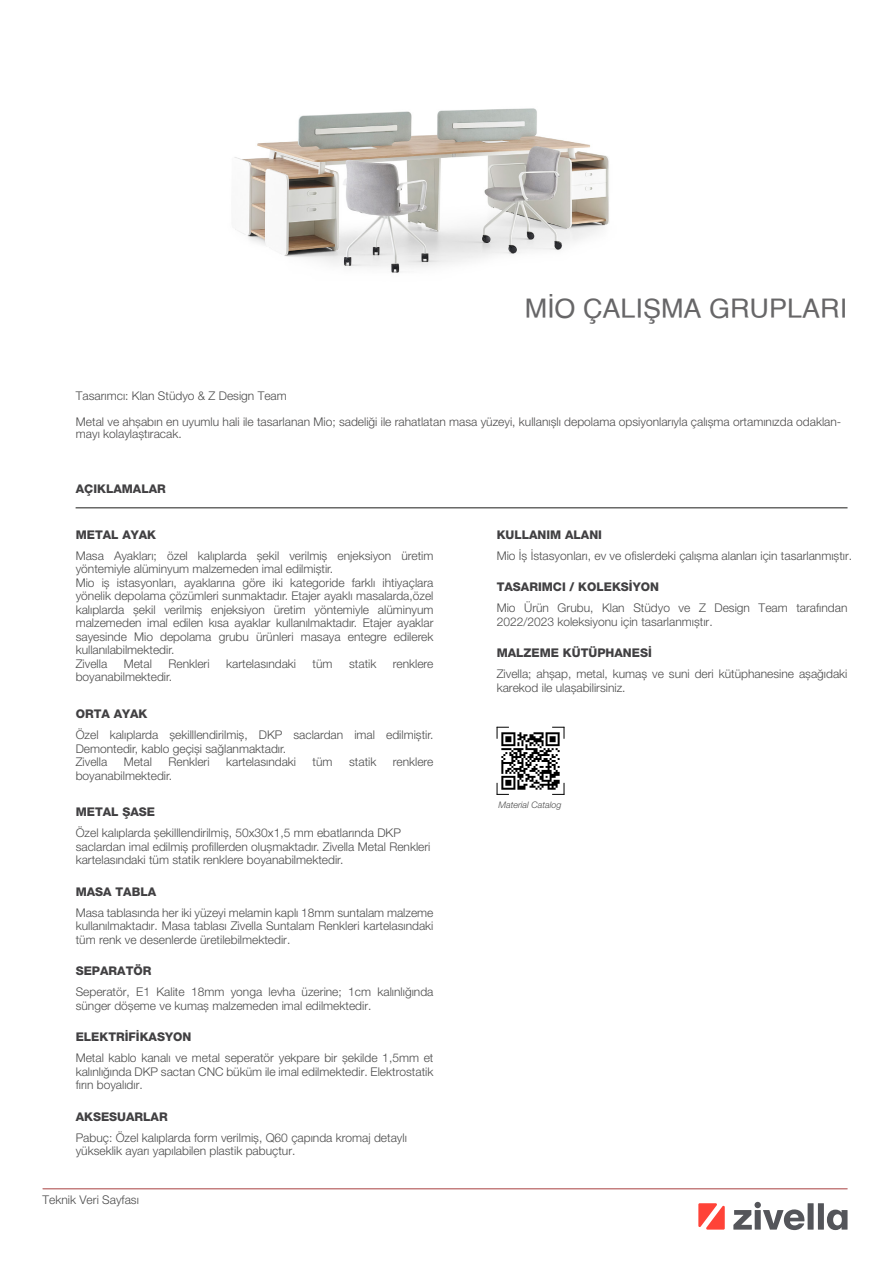
<style>
.page{position:relative;width:893px;height:1263px;background:#fff}
.page>*{position:absolute;margin:0;border:0;box-sizing:border-box;transform-origin:0 0}
.t1{font:27px "Helvetica";color:#414042}
.t2{font:300 12px/13.5px "Helvetica Neue LT Pro";color:#4c4c4c}
.t3{font:300 12px/12.8px "Helvetica Neue LT Pro";color:#4d4c4c}
.t4{font:800 12px "Helvetica Neue LT Pro";color:#414042}
.t5{font:italic 300 9px "Helvetica Neue LT Pro";color:#4c4c4c}
</style>
<div class="page">
<img style="left:234px;top:108px;width:376px;height:165px">
<hr style="left:43px;top:1188px;width:804px;height:1px;background:#b25050">
<hr style="left:76px;top:508px;width:771px;height:1px;background:#1d1d1b">
<img style="left:501px;top:732px;width:59px;height:58px">
<svg style="left:497px;top:783px;width:12px;height:12px"></svg>
<svg style="left:552px;top:783px;width:13px;height:12px"></svg>
<svg style="left:552px;top:727px;width:13px;height:12px"></svg>
<svg style="left:497px;top:727px;width:12px;height:12px"></svg>
<svg style="left:733px;top:1210px;width:19px;height:19px"></svg>
<div style="left:755px;top:1210px;width:6px;height:19px;background:#54555a"></div>
<div style="left:754px;top:1202px;width:7px;height:6px;background:#54555a;border-radius:50%"></div>
<svg style="left:763px;top:1209px;width:42px;height:21px"></svg>
<div style="left:808px;top:1203px;width:6px;height:26px;background:#54555a"></div>
<div style="left:818px;top:1203px;width:6px;height:26px;background:#54555a"></div>
<svg style="left:827px;top:1209px;width:20px;height:21px"></svg>
<svg style="left:698px;top:1203px;width:27px;height:26px"></svg>
<h1 class="t1" style="left:525px;top:288px;width:324px">MİO ÇALIŞMA GRUPLARI</h1>
<p class="t2" style="left:76px;top:389px;width:212px">Tasarımcı: Klan Stüdyo &amp; Z Design Team</p>
<p class="t3" style="left:76px;top:415px;width:767px">Metal ve ahșabın en uyumlu hali ile tasarlanan Mio; sadeliği ile rahatlatan masa yüzeyi, kullanıșlı depolama opsiyonlarıyla çalıșma ortamınızda odaklan&shy;mayı kolaylaștıracak.</p>
<p class="t4" style="left:76px;top:482px;width:92px">AÇIKLAMALAR</p>
<p class="t4" style="left:76px;top:527px;width:82px">METAL AYAK</p>
<p class="t2" style="left:76px;top:549px;width:359px">Masa Ayakları; özel kalıplarda șekil verilmiș enjeksiyon üretim yöntemiyle alüminyum malzemeden imal edilmiștir.<br>Mio iș istasyonları, ayaklarına göre iki kategoride farklı ihtiyaçlara yönelik depolama çözümleri sunmaktadır. Etajer ayaklı masalarda,özel kalıplarda șekil verilmiș enjeksiyon üretim yöntemiyle alüminyum malzemeden imal edilen kısa ayaklar kullanılmaktadır. Etajer ayaklar sayesinde Mio depolama grubu ürünleri masaya entegre edilerek kullanılabilmektedir.<br>Zivella</p>
<p class="t2" style="left:124px;top:657px;width:30px">Metal</p>
<p class="t2" style="left:168px;top:657px;width:43px">Renkleri</p>
<p class="t2" style="left:226px;top:657px;width:72px">kartelasındaki</p>
<p class="t2" style="left:313px;top:657px;width:21px">tüm</p>
<p class="t2" style="left:349px;top:657px;width:29px">statik</p>
<p class="t2" style="left:393px;top:657px;width:42px">renklere</p>
<p class="t2" style="left:76px;top:670px;width:98px">boyanabilmektedir.</p>
<p class="t4" style="left:76px;top:707px;width:73px">ORTA AYAK</p>
<p class="t2" style="left:76px;top:728px;width:359px">Özel kalıplarda șekilllendirilmiș, DKP saclardan imal edilmiștir.<br>Demontedir, kablo geçiși sağlanmaktadır.<br>Zivella</p>
<p class="t2" style="left:124px;top:755px;width:30px">Metal</p>
<p class="t2" style="left:168px;top:755px;width:43px">Renkleri</p>
<p class="t2" style="left:226px;top:755px;width:72px">kartelasındaki</p>
<p class="t2" style="left:313px;top:755px;width:21px">tüm</p>
<p class="t2" style="left:349px;top:755px;width:29px">statik</p>
<p class="t2" style="left:393px;top:755px;width:42px">renklere</p>
<p class="t2" style="left:76px;top:768px;width:98px">boyanabilmektedir.</p>
<p class="t4" style="left:76px;top:805px;width:81px">METAL ŞASE</p>
<p class="t2" style="left:76px;top:826px;width:356px">Özel kalıplarda șekilllendirilmiș, 50x30x1,5 mm ebatlarında DKP saclardan imal edilmiș profillerden olușmaktadır. Zivella Metal Renkleri kartelasındaki tüm statik renklere boyanabilmektedir.</p>
<p class="t4" style="left:76px;top:884px;width:82px">MASA TABLA</p>
<p class="t2" style="left:76px;top:906px;width:359px;text-align:justify">Masa tablasında her iki yüzeyi melamin kaplı 18mm suntalam malzeme kullanılmaktadır. Masa tablası Zivella Suntalam Renkleri kartelasındaki tüm renk ve desenlerde üretilebilmektedir.</p>
<p class="t4" style="left:76px;top:964px;width:77px">SEPARATÖR</p>
<p class="t2" style="left:76px;top:985px;width:359px">Seperatör, E1 Kalite 18mm yonga levha üzerine; 1cm kalınlığında sünger döșeme ve kumaș malzemeden imal edilmektedir.</p>
<p class="t4" style="left:76px;top:1030px;width:117px">ELEKTRİFİKASYON</p>
<p class="t2" style="left:76px;top:1051px;width:359px;text-align:justify">Metal kablo kanalı ve metal seperatör yekpare bir șekilde 1,5mm et kalınlığında DKP sactan CNC büküm ile imal edilmektedir. Elektrostatik fırın boyalıdır.</p>
<p class="t4" style="left:76px;top:1109px;width:94px">AKSESUARLAR</p>
<p class="t2" style="left:76px;top:1131px;width:333px">Pabuç: Özel kalıplarda form verilmiș, Q60 çapında kromaj detaylı yükseklik ayarı yapılabilen plastik pabuçtur.</p>
<p class="t2" style="left:43px;top:1193px;width:98px">Teknik Veri Sayfası</p>
<p class="t4" style="left:497px;top:527px;width:107px">KULLANIM ALANI</p>
<p class="t2" style="left:497px;top:549px;width:357px">Mio İș İstasyonları, ev ve ofislerdeki çalıșma alanları için tasarlanmıștır.</p>
<p class="t4" style="left:497px;top:580px;width:164px">TASARIMCI / KOLEKSİYON</p>
<p class="t2" style="left:497px;top:601px;width:352px">Mio Ürün Grubu, Klan Stüdyo ve Z Design Team tarafından<br>2022/2023 koleksiyonu için tasarlanmıștır.</p>
<p class="t4" style="left:497px;top:646px;width:157px">MALZEME KÜTÜPHANESİ</p>
<p class="t2" style="left:497px;top:667px;width:352px">Zivella; ahșap, metal, kumaș ve suni deri kütüphanesine așağıdaki karekod ile ulașabilirsiniz.</p>
<p class="t5" style="left:498px;top:799px;width:65px">Material Catalog</p>
</div>
